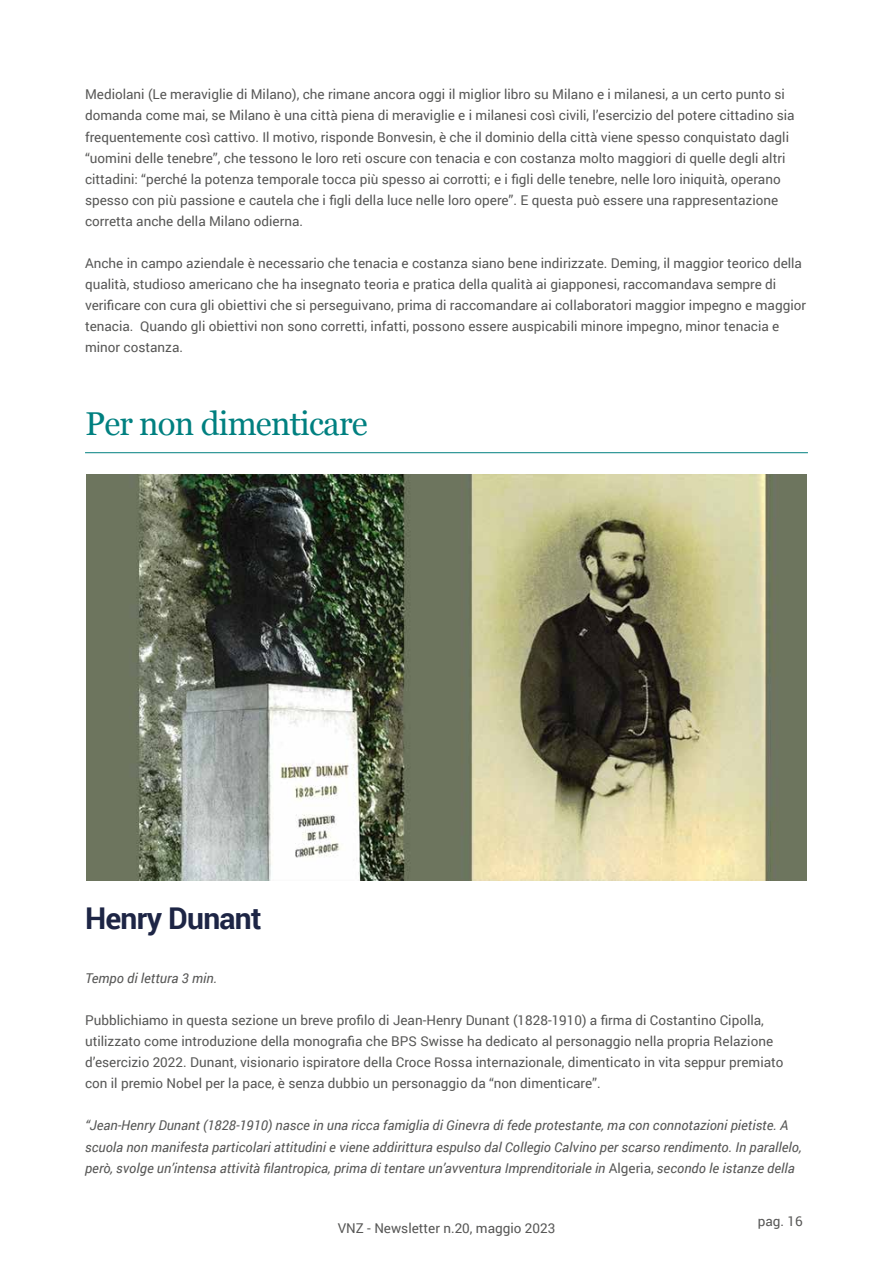
<style>
.page{position:relative;width:893px;height:1263px;background:#fff}
.page>*{position:absolute;margin:0;border:0;box-sizing:border-box;transform-origin:0 0}
.t1{font:33px "Georgia";letter-spacing:-.025em;color:#008080}
.t2{font:700 30px "Roboto";letter-spacing:-.025em;color:#1d2545}
.t3{font:13.5px/21px "Roboto";color:#575756}
.t4{font:italic 13.5px/21px "Roboto";color:#575756}
.s1{font-style:normal}
</style>
<div class="page">
<hr style="left:85px;top:452px;width:723px;height:1px;background:#008080">
<img style="left:86px;top:475px;width:721px;height:405px">
<p class="t3" style="left:85px;top:84px;width:711px">Mediolani (Le meraviglie di Milano), che rimane ancora oggi il miglior libro su Milano e i milanesi, a un certo punto si domanda come mai, se Milano è una città piena di meraviglie e i milanesi così civili, l’esercizio del potere cittadino sia frequentemente così cattivo. Il motivo, risponde Bonvesin, è che il dominio della città viene spesso conquistato dagli “uomini delle tenebre”, che tessono le loro reti oscure con tenacia e con costanza molto maggiori di quelle degli altri cittadini: “perché la potenza temporale tocca più spesso ai corrotti; e i figli delle tenebre, nelle loro iniquità, operano spesso con più passione e cautela che i figli della luce nelle loro opere”. E questa può essere una rappresentazione corretta anche della Milano odierna.</p>
<p class="t3" style="left:85px;top:252px;width:722px">Anche in campo aziendale è necessario che tenacia e costanza siano bene indirizzate. Deming, il maggior teorico della qualità, studioso americano che ha insegnato teoria e pratica della qualità ai giapponesi, raccomandava sempre di verificare con cura gli obiettivi che si perseguivano, prima di raccomandare ai collaboratori maggior impegno e maggior tenacia. Quando gli obiettivi non sono corretti, infatti, possono essere auspicabili minore impegno, minor tenacia e minor costanza.</p>
<h1 class="t1" style="left:85px;top:400px;width:284px">Per non dimenticare</h1>
<h2 class="t2" style="left:85px;top:897px;width:178px">Henry Dunant</h2>
<p class="t4" style="left:85px;top:968px;width:134px">Tempo di lettura 3 min.</p>
<p class="t3" style="left:85px;top:1010px;width:700px">Pubblichiamo in questa sezione un breve profilo di Jean-Henry Dunant (1828-1910) a firma di Costantino Cipolla, utilizzato come introduzione della monografia che BPS Swisse ha dedicato al personaggio nella propria Relazione d’esercizio 2022. Dunant, visionario ispiratore della Croce Rossa internazionale, dimenticato in vita seppur premiato con il premio Nobel per la pace, è senza dubbio un personaggio da “non dimenticare”.</p>
<p class="t4" style="left:85px;top:1115px;width:718px">“Jean-Henry Dunant (1828-1910) nasce in una ricca famiglia di Ginevra di fede protestante, ma con connotazioni pietiste. A scuola non manifesta particolari attitudini e viene addirittura espulso dal Collegio Calvino per scarso rendimento. In parallelo, però, svolge un’intensa attività filantropica, prima di tentare un’avventura Imprenditoriale in <span class="s1">Algeria,</span> secondo le istanze della</p>
<p class="t3" style="left:338px;top:1217px;width:219px">VNZ - Newsletter n.20, maggio 2023</p>
<p class="t3" style="left:758px;top:1210px;width:46px">pag. 16</p>
</div>
